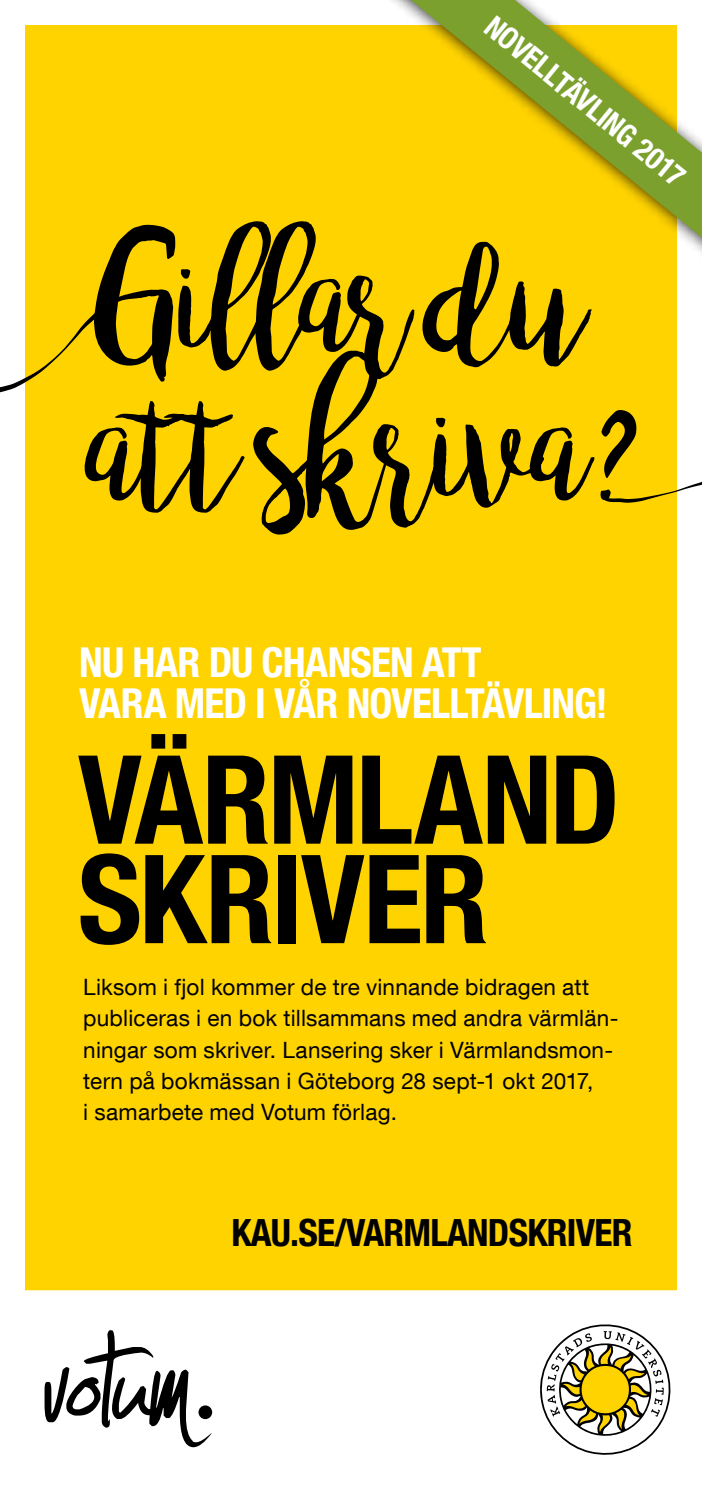
<style>
.page{position:relative;width:702px;height:1489px;background:#fff}
.page>*{position:absolute;margin:0;border:0;box-sizing:border-box;transform-origin:0 0}
.t1{font:700 condensed 123.25px/99.5px "Helvetica Neue LT Com";letter-spacing:-.02em;color:#000}
.t2{font:700 condensed 41.25px/41.2px "Helvetica Neue LT Com";letter-spacing:-.02em;color:#fff}
.t3{font:700 condensed 37.5px "Helvetica Neue LT Com";letter-spacing:-.02em;color:#000}
.t4{font:700 condensed 30px "Helvetica Neue LT Com";color:#fff}
.t5{font:22.5px/31.2px "Helvetica Neue LT Com";letter-spacing:.01em;color:#000}
</style>
<div class="page">
<div style="left:12px;top:12px;width:677px;height:1290px;background:#ffd300"></div>
<div style="left:0;top:0;width:702px;height:1315px;border:25px solid #fff"></div>
<svg style="left:540px;top:1324px;width:130px;height:130px"></svg>
<div style="left:338px;top:0;width:364px;height:322px;background:#000;opacity:.75"></div>
<svg style="left:411px;top:0;width:291px;height:238px"></svg>
<svg style="left:45px;top:1330px;width:167px;height:116px"></svg>
<svg style="left:0;top:289px;width:94px;height:110px"></svg>
<svg style="left:600px;top:410px;width:102px;height:92px"></svg>
<svg style="left:84px;top:350px;width:510px;height:184px"></svg>
<svg style="left:94px;top:221px;width:497px;height:161px"></svg>
<h3 class="t4" style="left:500px;top:9px;width:250px;rotate:39deg">NOVELLTÄVLING 2017</h3>
<h2 class="t2" style="left:79px;top:641px;width:529px">NU HAR DU CHANSEN ATT<br>VARA MED I VÅR NOVELLTÄVLING!</h2>
<h1 class="t1" style="left:78px;top:750px;width:543px">VÄRMLAND<br>SKRIVER</h1>
<p class="t5" style="left:83px;top:970px;width:536px">Liksom i fjol kommer de tre vinnande bidragen att publiceras i en bok tillsammans med andra värmlän&shy;ningar som skriver. Lansering sker i Värmlandsmon&shy;tern på bokmässan i Göteborg 28 sept-1 okt 2017,<br>i samarbete med Votum förlag.</p>
<h3 class="t3" style="left:231px;top:1209px;width:402px">KAU.SE/VARMLANDSKRIVER</h3>
</div>
